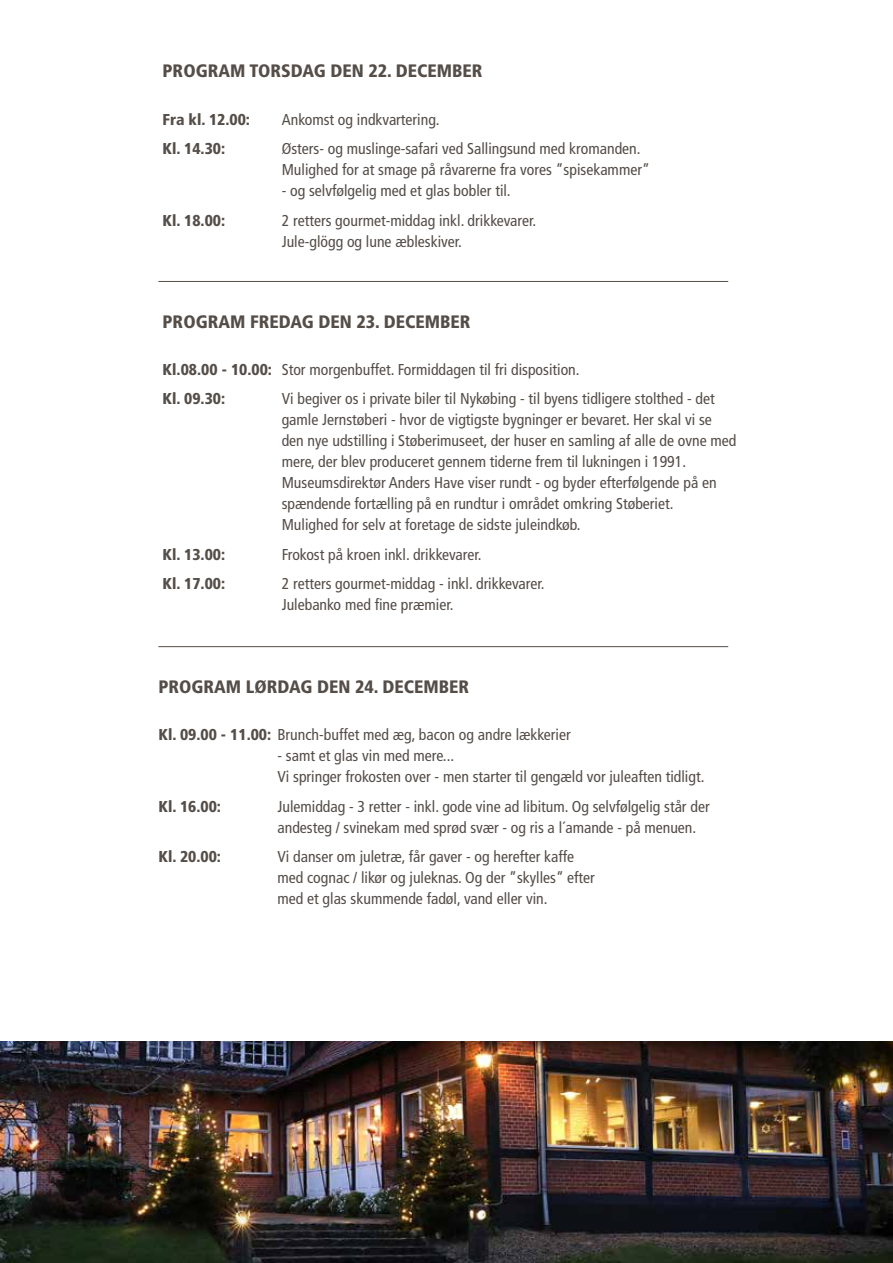
<style>
.page{position:relative;width:893px;height:1263px;background:#fff}
.page>*{position:absolute;margin:0;border:0;box-sizing:border-box;transform-origin:0 0}
.t1{font:900 condensed 18px "Frutiger LT Std";color:#544d48}
.t2{font:condensed 15.75px/21px "Frutiger LT Std";color:#544d48}
.t3{font:900 condensed 15.75px "Frutiger LT Std";color:#544d48}
.s1{font-weight:900}
</style>
<div class="page">
<hr style="left:158px;top:281px;width:570px;height:1px;background:#544d48">
<hr style="left:158px;top:646px;width:570px;height:1px;background:#544d48">
<img style="left:0;top:1042px;width:893px;height:221px">
<p class="t1" style="left:163px;top:60px;width:321px">PROGRAM TORSDAG DEN 22. DECEMBER</p>
<p class="t3" style="left:163px;top:110px;width:89px">Fra kl. 12.00:</p>
<p class="t2" style="left:282px;top:109px;width:160px">Ankomst og indkvartering.</p>
<p class="t3" style="left:163px;top:139px;width:64px">Kl. 14.30:</p>
<p class="t2" style="left:282px;top:138px;width:370px">Østers- og muslinge-safari ved Sallingsund med kromanden.<br>Mulighed for at smage på råvarerne fra vores ”spisekammer”</p>
<p class="t2" style="left:282px;top:180px;width:231px">- og selvfølgelig med et glas bobler til.</p>
<p class="t3" style="left:163px;top:211px;width:64px">Kl. 18.00:</p>
<p class="t2" style="left:282px;top:210px;width:256px">2 retters gourmet-middag inkl. drikkevarer.<br>Jule-glögg og lune æbleskiver.</p>
<p class="t1" style="left:163px;top:311px;width:309px">PROGRAM FREDAG DEN 23. DECEMBER</p>
<p class="t2" style="left:163px;top:355px;width:418px;line-height:29.5px"><span class="s1">Kl.08.00 - 10.00:</span> Stor morgenbuffet. Formiddagen til fri disposition.<br><span class="s1">Kl. 09.30:</span></p>
<p class="t2" style="left:282px;top:388px;width:456px">Vi begiver os i private biler til Nykøbing - til byens tidligere stolthed - det gamle Jernstøberi - hvor de vigtigste bygninger er bevaret. Her skal vi se den nye udstilling i Støberimuseet, der huser en samling af alle de ovne med mere, der blev produceret gennem tiderne frem til lukningen i 1991.<br>Museumsdirektør Anders Have viser rundt - og byder efterfølgende på en spændende fortælling på en rundtur i området omkring Støberiet.<br>Mulighed for selv at foretage de sidste juleindkøb.</p>
<p class="t3" style="left:163px;top:545px;width:64px">Kl. 13.00:</p>
<p class="t2" style="left:282px;top:544px;width:201px">Frokost på kroen inkl. drikkevarer.</p>
<p class="t3" style="left:163px;top:574px;width:64px">Kl. 17.00:</p>
<p class="t2" style="left:282px;top:573px;width:264px">2 retters gourmet-middag - inkl. drikkevarer.<br>Julebanko med fine præmier.</p>
<p class="t1" style="left:158px;top:676px;width:312px">PROGRAM LØRDAG DEN 24. DECEMBER</p>
<p class="t2" style="left:158px;top:724px;width:414px"><span class="s1">Kl. 09.00 - 11.00:</span> Brunch-buffet med æg, bacon og andre lækkerier</p>
<p class="t2" style="left:277px;top:745px;width:428px">- samt et glas vin med mere...<br>Vi springer frokosten over - men starter til gengæld vor juleaften tidligt.</p>
<p class="t3" style="left:158px;top:797px;width:64px">Kl. 16.00:</p>
<p class="t2" style="left:277px;top:796px;width:434px">Julemiddag - 3 retter - inkl. gode vine ad libitum. Og selvfølgelig står der andesteg / svinekam med sprød svær - og ris a l´amande - på menuen.</p>
<p class="t3" style="left:158px;top:847px;width:64px">Kl. 20.00:</p>
<p class="t2" style="left:277px;top:846px;width:319px">Vi danser om juletræ, får gaver - og herefter kaffe med cognac / likør og juleknas. Og der ”skylles” efter med et glas skummende fadøl, vand eller vin.</p>
</div>
